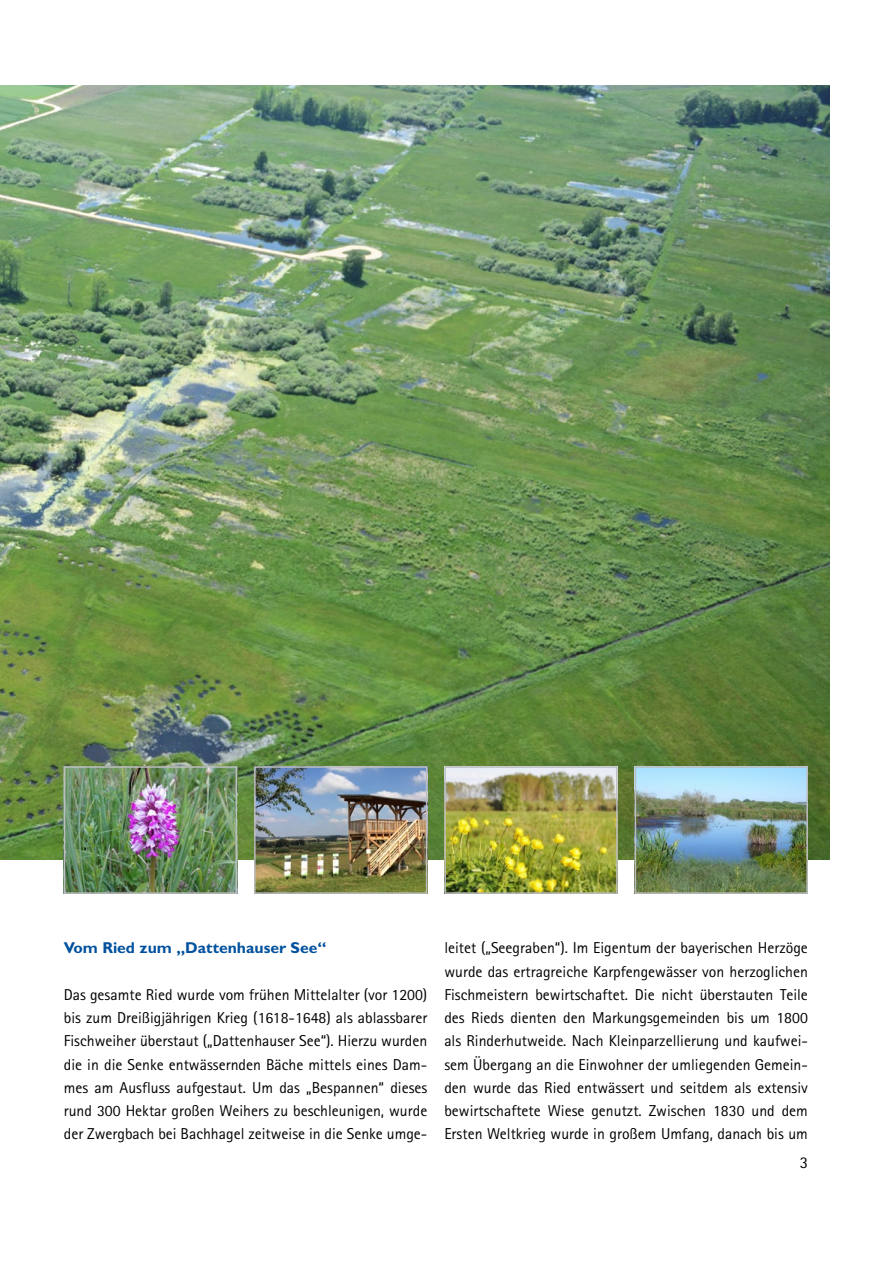
<style>
.page{position:relative;width:893px;height:1263px;background:#fff}
.page>*{position:absolute;margin:0;border:0;box-sizing:border-box;transform-origin:0 0}
.t1{font:16.5px "Rotis Sans Serif Pro";color:#000}
.p_Text_Rotis_Block_1{font:15.75px/23.2px "Rotis Sans Serif Pro";color:#000;text-align:justify}
.H2_Head_Gill_Links_1{font:700 15.75px "Gill Sans Std";color:#00519e}
</style>
<div class="page">
<img style="left:0;top:85px;width:829px;height:775px">
<img style="left:67px;top:769px;width:167px;height:122px">
<div style="left:64px;top:766px;width:173px;height:128px;border:2px solid #bbbdbe"></div>
<img style="left:257px;top:769px;width:167px;height:122px">
<div style="left:254px;top:766px;width:173px;height:128px;border:2px solid #bbbdbe"></div>
<img style="left:447px;top:769px;width:168px;height:122px">
<div style="left:444px;top:766px;width:174px;height:128px;border:2px solid #bbbdbe"></div>
<img style="left:638px;top:769px;width:167px;height:122px">
<div style="left:635px;top:766px;width:173px;height:128px;border:2px solid #bbbdbe"></div>
<p class="H2_Head_Gill_Links_1" style="left:64px;top:939px;width:264px">Vom Ried zum „Dattenhauser See“</p>
<p class="p_Text_Rotis_Block_1" style="left:64px;top:983px;width:365px">Das gesamte Ried wurde vom frühen Mittelalter (vor 1200) bis zum Dreißigjährigen Krieg (1618-1648) als ablassbarer Fischweiher überstaut („Dattenhauser See“). Hierzu wurden die in die Senke entwässernden Bäche mittels eines Dam&shy;mes am Ausfluss aufgestaut. Um das „Bespannen“ dieses rund 300 Hektar großen Weihers zu beschleunigen, wurde der Zwergbach bei Bachhagel zeitweise in die Senke umge-</p>
<p class="p_Text_Rotis_Block_1" style="left:444px;top:936px;width:365px">leitet („Seegraben“). Im Eigentum der bayerischen Herzöge wurde das ertragreiche Karpfengewässer von herzoglichen Fischmeistern bewirtschaftet. Die nicht überstauten Teile des Rieds dienten den Markungsgemeinden bis um 1800 als Rinderhutweide. Nach Kleinparzellierung und kaufwei&shy;sem Übergang an die Einwohner der umliegenden Gemein&shy;den wurde das Ried entwässert und seitdem als extensiv bewirtschaftete Wiese genutzt. Zwischen 1830 und dem Ersten Weltkrieg wurde in großem Umfang, danach bis um</p>
<p class="t1" style="left:800px;top:1153px;width:10px">3</p>
</div>
